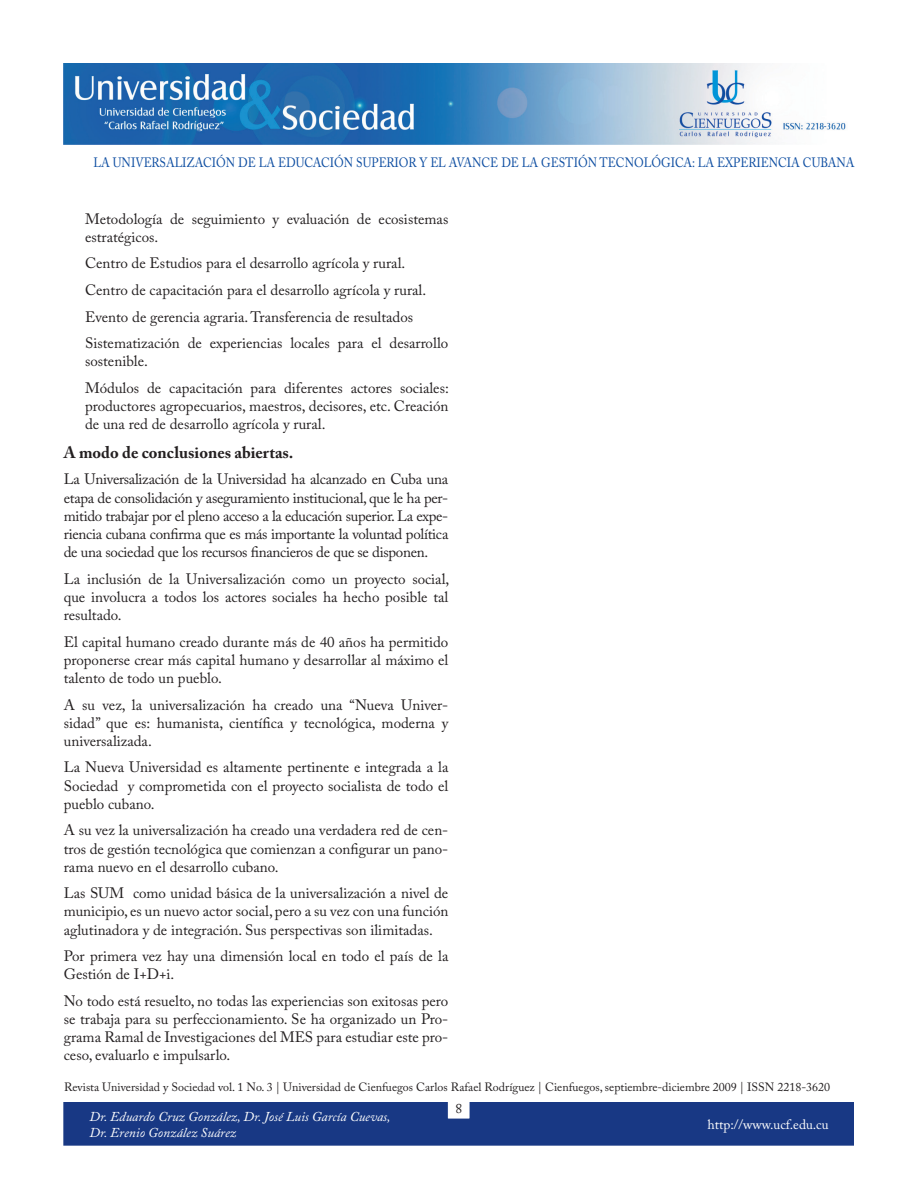
<style>
.page{position:relative;width:918px;height:1188px;background:#fff}
.page>*{position:absolute;margin:0;border:0;box-sizing:border-box;transform-origin:0 0}
.subtítulos{font:700 16.5px "Adobe Caslon Pro";color:#231f20}
.texto{font:15px/18.1px "Adobe Caslon Pro";color:#231f20;text-align:justify}
.texto_sangria{font:15px/18.1px "Adobe Caslon Pro";color:#231f20}
.t1{font:13.5px "Adobe Caslon Pro";color:#0d4da1;scale:.87 1}
.t2{font:italic 13.5px/16.2px "Adobe Caslon Pro";color:#fff}
.t3{font:13.5px "Adobe Caslon Pro";color:#fff}
.t4{font:13.5px "Adobe Caslon Pro";color:#231f20}
.t5{font:12px "Adobe Caslon Pro";color:#231f20}
</style>
<div class="page">
<img style="left:64px;top:64px;width:782px;height:80px">
<div style="left:64px;top:1103px;width:790px;height:42px;background:#183884"></div>
<p class="t1" style="left:94px;top:155px;width:876px">LA UNIVERSALIZACIÓN DE LA EDUCACIÓN SUPERIOR Y EL AVANCE DE LA GESTIÓN TECNOLÓGICA: LA EXPERIENCIA CUBANA</p>
<p class="texto_sangria" style="left:85px;top:209px;width:365px">Metodología de seguimiento y evaluación de ecosistemas estratégicos.</p>
<p class="texto_sangria" style="left:85px;top:254px;width:322px">Centro de Estudios para el desarrollo agrícola y rural.</p>
<p class="texto_sangria" style="left:85px;top:281px;width:343px">Centro de capacitación para el desarrollo agrícola y rural.</p>
<p class="texto_sangria" style="left:85px;top:307px;width:330px">Evento de gerencia agraria. Transferencia de resultados</p>
<p class="texto_sangria" style="left:85px;top:334px;width:365px">Sistematización de experiencias locales para el desarrollo sostenible.</p>
<p class="texto_sangria" style="left:85px;top:379px;width:365px;text-align:justify">Módulos de capacitación para diferentes actores sociales: productores agropecuarios, maestros, decisores, etc. Creación de una red de desarrollo agrícola y rural.</p>
<p class="subtítulos" style="left:64px;top:443px;width:231px">A modo de conclusiones abiertas.</p>
<p class="texto" style="left:64px;top:470px;width:386px">La Universalización de la Universidad ha alcanzado en Cuba una etapa de consolidación y aseguramiento institucional, que le ha per&shy;mitido trabajar por el pleno acceso a la educación superior. La expe&shy;riencia cubana confirma que es más importante la voluntad política de una sociedad que los recursos financieros de que se disponen.</p>
<p class="texto" style="left:64px;top:569px;width:387px">La inclusión de la Universalización como un proyecto social, que involucra a todos los actores sociales ha hecho posible tal resultado.</p>
<p class="texto" style="left:64px;top:632px;width:386px">El capital humano creado durante más de 40 años ha permitido proponerse crear más capital humano y desarrollar al máximo el talento de todo un pueblo.</p>
<p class="texto" style="left:64px;top:695px;width:386px">A su vez, la universalización ha creado una “Nueva Univer&shy;sidad” que es: humanista, científica y tecnológica, moderna y universalizada.</p>
<p class="texto" style="left:64px;top:758px;width:386px">La Nueva Universidad es altamente pertinente e integrada a la Sociedad y comprometida con el proyecto socialista de todo el pueblo cubano.</p>
<p class="texto" style="left:64px;top:821px;width:386px">A su vez la universalización ha creado una verdadera red de cen&shy;tros de gestión tecnológica que comienzan a configurar un pano&shy;rama nuevo en el desarrollo cubano.</p>
<p class="texto" style="left:64px;top:884px;width:386px">Las SUM como unidad básica de la universalización a nivel de municipio, es un nuevo actor social, pero a su vez con una función aglutinadora y de integración. Sus perspectivas son ilimitadas.</p>
<p class="texto" style="left:64px;top:947px;width:386px">Por primera vez hay una dimensión local en todo el país de la<br>Gestión de I+D+i.</p>
<p class="texto" style="left:64px;top:992px;width:386px">No todo está resuelto, no todas las experiencias son exitosas pero se trabaja para su perfeccionamiento. Se ha organizado un Pro&shy;grama Ramal de Investigaciones del MES para estudiar este pro&shy;ceso, evaluarlo e impulsarlo.</p>
<p class="t5" style="left:64px;top:1079px;width:768px">Revista Universidad y Sociedad vol. 1 No. 3 | Universidad de Cienfuegos Carlos Rafael Rodríguez | Cienfuegos, septiembre-diciembre 2009 | ISSN 2218-3620</p>
<p class="t4" style="left:456px;top:1100px;width:8px">8</p>
<p class="t2" style="left:90px;top:1108px;width:303px">Dr. Eduardo Cruz González, Dr. José Luis García Cuevas,<br>Dr. Erenio González Suárez</p>
<p class="t3" style="left:708px;top:1117px;width:123px">http://www.ucf.edu.cu</p>
</div>
